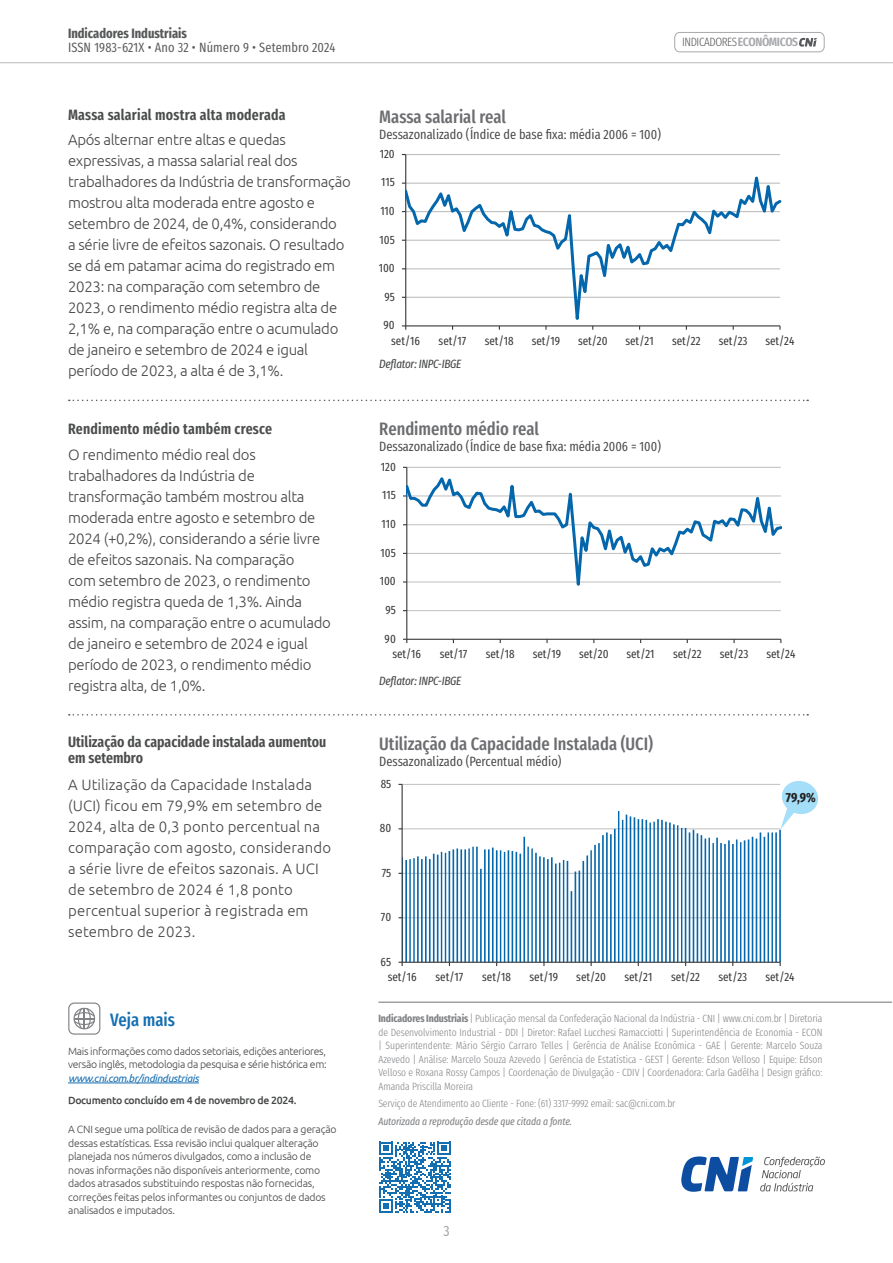
<style>
.page{position:relative;width:893px;height:1263px;background:#fff}
.page>*{position:absolute;margin:0;border:0;box-sizing:border-box;transform-origin:0 0}
.GRA_TAB_-Título_cinza_escuro{font:500 18px "Fira Sans Compressed";color:#6c6d70}
.t1{font:500 18px "Fira Sans Compressed";color:#156eb1}
.TEXTO_corrido{font:300 15px/21px "Ubuntu";letter-spacing:-.02em;color:#454647}
.TEXTO_corrido-2{font:300 15px/21px "Ubuntu";letter-spacing:.005em;color:#454647}
.subtitulo_preto{font:600 15px/16.5px "Fira Sans Compressed";color:#4b4c4d}
.t2{font:15px "Fira Sans Compressed";color:#454647}
.GRA_TAB_-_Subtítulo_preto{font:13.5px "Fira Sans Compressed";color:#454647}
.t3{font:13.5px "Fira Sans Compressed";letter-spacing:.01em;color:#57585a}
.t4{font:700 13.5px "Fira Sans Compressed";color:#57585a}
.t5{font:700 13.2px "Fira Sans Compressed";color:#231f20}
.t6{font:12px "Fira Sans Compressed";letter-spacing:-.005em;color:#3b3838}
.GRA_TAB_-_NOTAS{font:italic 12px "Fira Sans Compressed";letter-spacing:-.02em;color:#454647}
.t7{font:300 12px "Fira Sans Compressed";letter-spacing:-.035em;color:#57585a}
.Expediente_final_cinza{font:300 10.5px/13.5px "Fira Sans Compressed";letter-spacing:-.01em;color:#808285;text-align:justify}
.GRA_TAB_-_NOTAS-2{font:300 10.5px/13.5px "Ubuntu";letter-spacing:-.02em;color:#454647;text-align:justify}
.Expediente_final_cinza-2{font:italic 10.5px "Fira Sans Compressed";letter-spacing:-.01em;color:#808285}
.t8{font:500 10.5px "Ubuntu";letter-spacing:-.03em;color:#454647}
.s1{font-weight:400;font-style:italic;color:#146eb2}
.s2{font-weight:600;color:#a8a9ad}
.s3{font-weight:700}
</style>
<div class="page">
<hr style="left:0;top:62px;width:893px;height:1px;background:#808285">
<div style="left:674px;top:32px;width:150px;height:20px;border:1px solid #a8a9ad;border-radius:5px"></div>
<svg style="left:799px;top:38px;width:18px;height:9px"></svg>
<hr style="left:378px;top:1002px;width:514px;height:1px;background:#808285">
<svg style="left:69px;top:714px;width:739px;height:1px"></svg>
<svg style="left:69px;top:400px;width:739px;height:1px"></svg>
<hr style="left:68px;top:1082px;width:131px;height:1px;background:#146eb2">
<svg style="left:379px;top:1142px;width:72px;height:71px"></svg>
<svg style="left:68px;top:1002px;width:32px;height:33px"></svg>
<svg style="left:781px;top:781px;width:38px;height:48px"></svg>
<svg style="left:760px;top:1156px;width:65px;height:35px"></svg>
<svg style="left:681px;top:1156px;width:72px;height:36px"></svg>
<hr style="left:406px;top:154px;width:374px;height:1px;background:#bfbfbf">
<hr style="left:405px;top:155px;width:1px;height:171px;background:#3b3838">
<svg style="left:406px;top:155px;width:375px;height:172px"></svg>
<hr style="left:406px;top:467px;width:1px;height:172px;background:#3b3838">
<hr style="left:407px;top:639px;width:374px;height:1px;background:#3b3838">
<svg style="left:407px;top:467px;width:375px;height:157px"></svg>
<hr style="left:402px;top:784px;width:378px;height:1px;background:#bfbfbf">
<svg style="left:403px;top:811px;width:378px;height:151px"></svg>
<hr style="left:402px;top:784px;width:1px;height:178px;background:#3b3838">
<hr style="left:402px;top:962px;width:378px;height:1px;background:#3b3838">
<p class="t4" style="left:68px;top:22px;width:120px">Indicadores Industriais</p>
<p class="t3" style="left:68px;top:37px;width:269px">ISSN 1983-621X • Ano 32 • Número 9 • Setembro 2024</p>
<p class="subtitulo_preto" style="left:68px;top:106px;width:219px">Massa salarial mostra alta moderada</p>
<p class="TEXTO_corrido" style="left:68px;top:128px;width:284px">Após alternar entre altas e quedas expressivas, a massa salarial real dos trabalhadores da Indústria de transformação mostrou alta moderada entre agosto e setembro de 2024, de 0,4%, considerando<br>a série livre de efeitos sazonais. O resultado se dá em patamar acima do registrado em 2023: na comparação com setembro de 2023, o rendimento médio registra alta de 2,1% e, na comparação entre o acumulado de janeiro e setembro de 2024 e igual período de 2023, a alta é de 3,1%.</p>
<p class="subtitulo_preto" style="left:68px;top:420px;width:206px">Rendimento médio também cresce</p>
<p class="TEXTO_corrido" style="left:68px;top:443px;width:264px">O rendimento médio real dos trabalhadores da Indústria de transformação também mostrou alta moderada entre agosto e setembro de 2024 (+0,2%), considerando a série livre de efeitos sazonais. Na comparação<br>com setembro de 2023, o rendimento médio registra queda de 1,3%. Ainda assim, na comparação entre o acumulado de janeiro e setembro de 2024 e igual período de 2023, o rendimento médio registra alta, de 1,0%.</p>
<p class="subtitulo_preto" style="left:68px;top:732px;width:260px">Utilização da capacidade instalada aumentou em setembro</p>
<p class="TEXTO_corrido-2" style="left:68px;top:774px;width:264px">A Utilização da Capacidade Instalada (UCI) ficou em 79,9% em setembro de 2024, alta de 0,3 ponto percentual na comparação com agosto, considerando a série livre de efeitos sazonais. A UCI de setembro de 2024 é 1,8 ponto percentual superior à registrada em setembro de 2023.</p>
<p class="t1" style="left:110px;top:1005px;width:66px">Veja mais</p>
<p class="GRA_TAB_-_NOTAS-2" style="left:68px;top:1044px;width:260px">Mais informações como dados setoriais, edições anteriores, versão inglês, metodologia da pesquisa e série histórica em: <span class="s1">www.cni.com.br/indindustriais</span></p>
<p class="t8" style="left:68px;top:1093px;width:230px">Documento concluído em 4 de novembro de 2024.</p>
<p class="GRA_TAB_-_NOTAS-2" style="left:68px;top:1122px;width:270px;text-align:left">A CNI segue uma política de revisão de dados para a geração dessas estatísticas. Essa revisão inclui qualquer alteração planejada nos números divulgados, como a inclusão de novas informações não disponíveis anteriormente, como dados atrasados substituindo respostas não fornecidas, correções feitas pelos informantes ou conjuntos de dados analisados e imputados.</p>
<p class="t7" style="left:682px;top:34px;width:118px">INDICADORES<span class="s2">ECONÔMICOS</span></p>
<p class="GRA_TAB_-Título_cinza_escuro" style="left:379px;top:102px;width:128px">Massa salarial real</p>
<p class="GRA_TAB_-_Subtítulo_preto" style="left:379px;top:124px;width:283px">Dessazonalizado (Índice de base fixa: média 2006 = 100)</p>
<p class="t6" style="left:380px;top:145px;width:17px">120</p>
<p class="t6" style="left:381px;top:173px;width:15px">115</p>
<p class="t6" style="left:380px;top:202px;width:16px">110</p>
<p class="t6" style="left:380px;top:230px;width:17px">105</p>
<p class="t6" style="left:379px;top:259px;width:17px">100</p>
<p class="t6" style="left:384px;top:287px;width:12px">95</p>
<p class="t6" style="left:384px;top:316px;width:13px">90</p>
<p class="t6" style="left:391px;top:331px;width:30px">set/16</p>
<p class="t6" style="left:439px;top:331px;width:29px">set/17</p>
<p class="t6" style="left:485px;top:331px;width:30px">set/18</p>
<p class="t6" style="left:532px;top:331px;width:30px">set/19</p>
<p class="t6" style="left:578px;top:331px;width:31px">set/20</p>
<p class="t6" style="left:626px;top:331px;width:30px">set/21</p>
<p class="t6" style="left:672px;top:331px;width:30px">set/22</p>
<p class="t6" style="left:719px;top:331px;width:30px">set/23</p>
<p class="t6" style="left:765px;top:331px;width:31px">set/24</p>
<p class="GRA_TAB_-_NOTAS" style="left:379px;top:355px;width:84px">Deflator: INPC-IBGE</p>
<p class="GRA_TAB_-Título_cinza_escuro" style="left:379px;top:414px;width:161px">Rendimento médio real</p>
<p class="GRA_TAB_-_Subtítulo_preto" style="left:379px;top:436px;width:283px">Dessazonalizado (Índice de base fixa: média 2006 = 100)</p>
<p class="t6" style="left:381px;top:457px;width:17px">120</p>
<p class="t6" style="left:382px;top:486px;width:15px">115</p>
<p class="t6" style="left:381px;top:515px;width:16px">110</p>
<p class="t6" style="left:381px;top:543px;width:17px">105</p>
<p class="t6" style="left:380px;top:572px;width:17px">100</p>
<p class="t6" style="left:385px;top:601px;width:12px">95</p>
<p class="t6" style="left:385px;top:629px;width:13px">90</p>
<p class="t6" style="left:392px;top:645px;width:30px">set/16</p>
<p class="t6" style="left:440px;top:645px;width:29px">set/17</p>
<p class="t6" style="left:486px;top:645px;width:30px">set/18</p>
<p class="t6" style="left:533px;top:645px;width:30px">set/19</p>
<p class="t6" style="left:579px;top:645px;width:31px">set/20</p>
<p class="t6" style="left:626px;top:645px;width:30px">set/21</p>
<p class="t6" style="left:673px;top:645px;width:30px">set/22</p>
<p class="t6" style="left:720px;top:645px;width:30px">set/23</p>
<p class="t6" style="left:766px;top:645px;width:31px">set/24</p>
<p class="GRA_TAB_-_NOTAS" style="left:379px;top:672px;width:84px">Deflator: INPC-IBGE</p>
<p class="GRA_TAB_-Título_cinza_escuro" style="left:379px;top:729px;width:275px">Utilização da Capacidade Instalada (UCI)</p>
<p class="GRA_TAB_-_Subtítulo_preto" style="left:379px;top:751px;width:184px">Dessazonalizado (Percentual médio)</p>
<p class="t6" style="left:381px;top:774px;width:12px">85</p>
<p class="t6" style="left:380px;top:819px;width:13px">80</p>
<p class="t6" style="left:382px;top:863px;width:11px">75</p>
<p class="t6" style="left:381px;top:908px;width:12px">70</p>
<p class="t6" style="left:381px;top:952px;width:12px">65</p>
<p class="t5" style="left:786px;top:786px;width:31px">79,9%</p>
<p class="t6" style="left:388px;top:968px;width:30px">set/16</p>
<p class="t6" style="left:436px;top:968px;width:29px">set/17</p>
<p class="t6" style="left:482px;top:968px;width:30px">set/18</p>
<p class="t6" style="left:530px;top:968px;width:30px">set/19</p>
<p class="t6" style="left:576px;top:968px;width:31px">set/20</p>
<p class="t6" style="left:624px;top:968px;width:30px">set/21</p>
<p class="t6" style="left:671px;top:968px;width:30px">set/22</p>
<p class="t6" style="left:718px;top:968px;width:30px">set/23</p>
<p class="t6" style="left:765px;top:968px;width:31px">set/24</p>
<p class="Expediente_final_cinza" style="left:378px;top:1012px;width:446px"><span class="s3">Indicadores Industriais</span> | Publicação mensal da Confederação Nacional da Indústria - CNI | www.cni.com.br | Diretoria de Desenvolvimento Industrial - DDI | Diretor: Rafael Lucchesi Ramacciotti | Superintendência de Economia - ECON | Superintendente: Mário Sérgio Carraro Telles | Gerência de Análise Econômica - GAE | Gerente: Marcelo Souza Azevedo | Análise: Marcelo Souza Azevedo | Gerência de Estatística - GEST | Gerente: Edson Velloso | Equipe: Edson Velloso e Roxana Rossy Campos | Coordenação de Divulgação - CDIV | Coordenadora: Carla Gadêlha | Design gráfico:<br>Amanda Priscilla Moreira</p>
<p class="Expediente_final_cinza" style="left:378px;top:1097px;width:299px">Serviço de Atendimento ao Cliente - Fone: (61) 3317-9992 email: sac@cni.com.br</p>
<p class="Expediente_final_cinza-2" style="left:378px;top:1114px;width:195px">Autorizada a reprodução desde que citada a fonte.</p>
<p class="t2" style="left:443px;top:1219px;width:8px">3</p>
</div>
